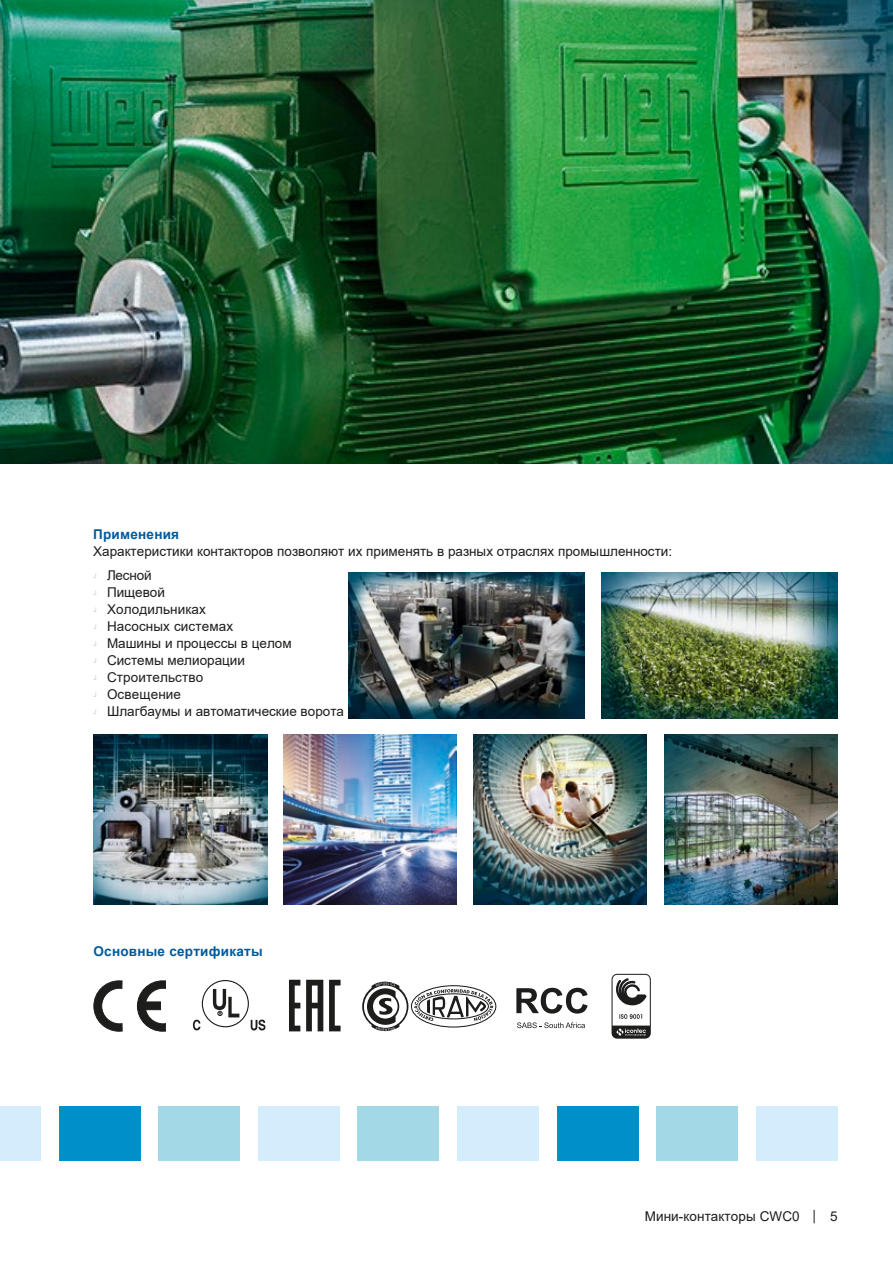
<style>
.page{position:relative;width:893px;height:1263px;background:#fff}
.page>*{position:absolute;margin:0;border:0;box-sizing:border-box;transform-origin:0 0}
.t1{font:13.5px/17px "Arial";color:#1d1d1b}
.t2{font:700 13.5px "Arial";letter-spacing:.02em;color:#005a9d}
.t3{font:6.3px "Arial";color:#c7c7c6}
</style>
<div class="page">
<img style="left:0;top:0;width:893px;height:463px">
<img style="left:94px;top:735px;width:173px;height:169px">
<img style="left:283px;top:735px;width:173px;height:169px">
<img style="left:348px;top:572px;width:236px;height:146px">
<img style="left:474px;top:735px;width:173px;height:169px">
<img style="left:664px;top:735px;width:173px;height:169px">
<img style="left:602px;top:572px;width:235px;height:146px">
<div style="left:0;top:1106px;width:41px;height:55px;background:#d4edfc"></div>
<div style="left:59px;top:1106px;width:81px;height:55px;background:#0090c9"></div>
<div style="left:158px;top:1106px;width:82px;height:55px;background:#a3d8e7"></div>
<div style="left:258px;top:1106px;width:81px;height:55px;background:#d4edfc"></div>
<div style="left:358px;top:1106px;width:81px;height:55px;background:#a3d8e7"></div>
<div style="left:457px;top:1106px;width:82px;height:55px;background:#d4edfc"></div>
<div style="left:557px;top:1106px;width:81px;height:55px;background:#0090c9"></div>
<div style="left:656px;top:1106px;width:82px;height:55px;background:#a3d8e7"></div>
<div style="left:756px;top:1106px;width:81px;height:55px;background:#d4edfc"></div>
<svg style="left:814px;top:1210px;width:1px;height:13px"></svg>
<svg style="left:94px;top:981px;width:28px;height:50px"></svg>
<svg style="left:137px;top:981px;width:29px;height:50px"></svg>
<div style="left:143px;top:1002px;width:18px;height:8px;background:#1d1d1b;border:1px solid #1d1d1b"></div>
<svg style="left:213px;top:989px;width:26px;height:28px"></svg>
<svg style="left:193px;top:1020px;width:7px;height:10px"></svg>
<svg style="left:251px;top:1019px;width:14px;height:11px"></svg>
<div style="left:202px;top:980px;width:47px;height:47px;border:1px solid #1d1d1b;border-radius:50%"></div>
<svg style="left:362px;top:982px;width:46px;height:50px"></svg>
<div style="left:411px;top:985px;width:85px;height:42px;border:1px solid #1d1d1b;border-radius:50%"></div>
<svg style="left:414px;top:989px;width:79px;height:32px"></svg>
<svg style="left:516px;top:988px;width:72px;height:25px"></svg>
<svg style="left:517px;top:1022px;width:68px;height:6px"></svg>
<svg style="left:612px;top:974px;width:39px;height:65px"></svg>
<svg style="left:289px;top:980px;width:11px;height:51px"></svg>
<svg style="left:306px;top:980px;width:17px;height:51px"></svg>
<svg style="left:329px;top:980px;width:12px;height:51px"></svg>
<p class="t2" style="left:93px;top:525px;width:87px">Применения</p>
<p class="t1" style="left:93px;top:542px;width:580px">Характеристики контакторов позволяют их применять в разных отраслях промышленности:</p>
<p class="t3" style="left:94px;top:571px;width:5px">J</p>
<p class="t3" style="left:94px;top:588px;width:5px">J</p>
<p class="t3" style="left:94px;top:605px;width:5px">J</p>
<p class="t3" style="left:94px;top:622px;width:5px">J</p>
<p class="t3" style="left:94px;top:639px;width:5px">J</p>
<p class="t3" style="left:94px;top:656px;width:5px">J</p>
<p class="t3" style="left:94px;top:673px;width:5px">J</p>
<p class="t3" style="left:94px;top:690px;width:5px">J</p>
<p class="t3" style="left:94px;top:707px;width:5px">J</p>
<p class="t1" style="left:107px;top:567px;width:238px">Лесной<br>Пищевой<br>Холодильниках<br>Насосных системах<br>Машины и процессы в целом<br>Системы мелиорации<br>Строительство<br>Освещение<br>Шлагбаумы и автоматические ворота</p>
<p class="t2" style="left:94px;top:942px;width:170px">Основные сертификаты</p>
<p class="t1" style="left:645px;top:1207px;width:156px">Мини-контакторы CWC0</p>
<p class="t1" style="left:830px;top:1207px;width:9px">5</p>
</div>
